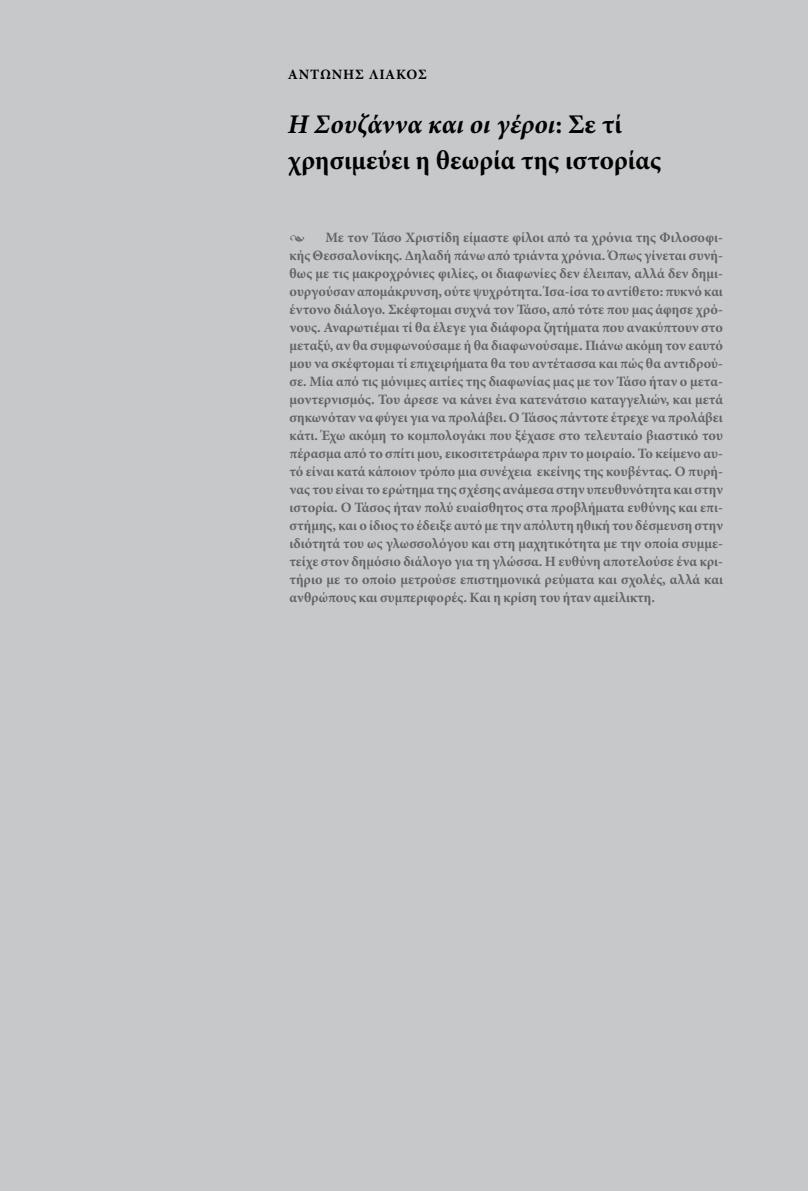
<style>
.page{position:relative;width:808px;height:1191px;background:#c6c8ca}
.page>*{position:absolute;margin:0;border:0;box-sizing:border-box;transform-origin:0 0}
.t1{font:700 27px/36px "Minion Pro";letter-spacing:.005em;color:#000}
.t2{font:700 14.25px/18px "Minion Pro";color:#636467;text-align:justify}
.t3{font:700 14.25px "Minion Pro";letter-spacing:.06em;color:#000}
.s1{font-style:italic}
</style>
<div class="page">
<p class="t3" style="left:288px;top:65px;width:140px">ΑΝΤΩΝΗΣ ΛΙΑΚΟΣ</p>
<h1 class="t1" style="left:288px;top:106px;width:375px"><span class="s1">Η Σουζάννα και οι γέροι</span>: Σε τί χρησιμεύει η θεωρία της ιστορίας</h1>
<p class="t2" style="left:289px;top:228px;width:435px">• Με τον Τάσο Χριστίδη είμαστε φίλοι από τα χρόνια της Φιλοσοφι&shy;κής Θεσσαλονίκης. Δηλαδή πάνω από τριάντα χρόνια. Όπως γίνεται συνή&shy;θως με τις μακροχρόνιες φιλίες, οι διαφωνίες δεν έλειπαν, αλλά δεν δημι&shy;ουργούσαν απομάκρυνση, ούτε ψυχρότητα. Ίσα-ίσα το αντίθετο: πυκνό και έντονο διάλογο. Σκέφτομαι συχνά τον Τάσο, από τότε που μας άφησε χρό&shy;νους. Αναρωτιέμαι τί θα έλεγε για διάφορα ζητήματα που ανακύπτουν στο μεταξύ, αν θα συμφωνούσαμε ή θα διαφωνούσαμε. Πιάνω ακόμη τον εαυτό μου να σκέφτομαι τί επιχειρήματα θα του αντέτασσα και πώς θα αντιδρού&shy;σε. Μία από τις μόνιμες αιτίες της διαφωνίας μας με τον Τάσο ήταν ο μετα&shy;μοντερνισμός. Του άρεσε να κάνει ένα κατενάτσιο καταγγελιών, και μετά σηκωνόταν να φύγει για να προλάβει. Ο Τάσος πάντοτε έτρεχε να προλάβει κάτι. Έχω ακόμη το κομπολογάκι που ξέχασε στο τελευταίο βιαστικό του πέρασμα από το σπίτι μου, εικοσιτετράωρα πριν το μοιραίο. Το κείμενο αυ&shy;τό είναι κατά κάποιον τρόπο μια συνέχεια εκείνης της κουβέντας. Ο πυρή&shy;νας του είναι το ερώτημα της σχέσης ανάμεσα στην υπευθυνότητα και στην ιστορία. Ο Τάσος ήταν πολύ ευαίσθητος στα προβλήματα ευθύνης και επι&shy;στήμης, και ο ίδιος το έδειξε αυτό με την απόλυτη ηθική του δέσμευση στην ιδιότητά του ως γλωσσολόγου και στη μαχητικότητα με την οποία συμμε&shy;τείχε στον δημόσιο διάλογο για τη γλώσσα. Η ευθύνη αποτελούσε ένα κρι&shy;τήριο με το οποίο μετρούσε επιστημονικά ρεύματα και σχολές, αλλά και ανθρώπους και συμπεριφορές. Και η κρίση του ήταν αμείλικτη.</p>
</div>
